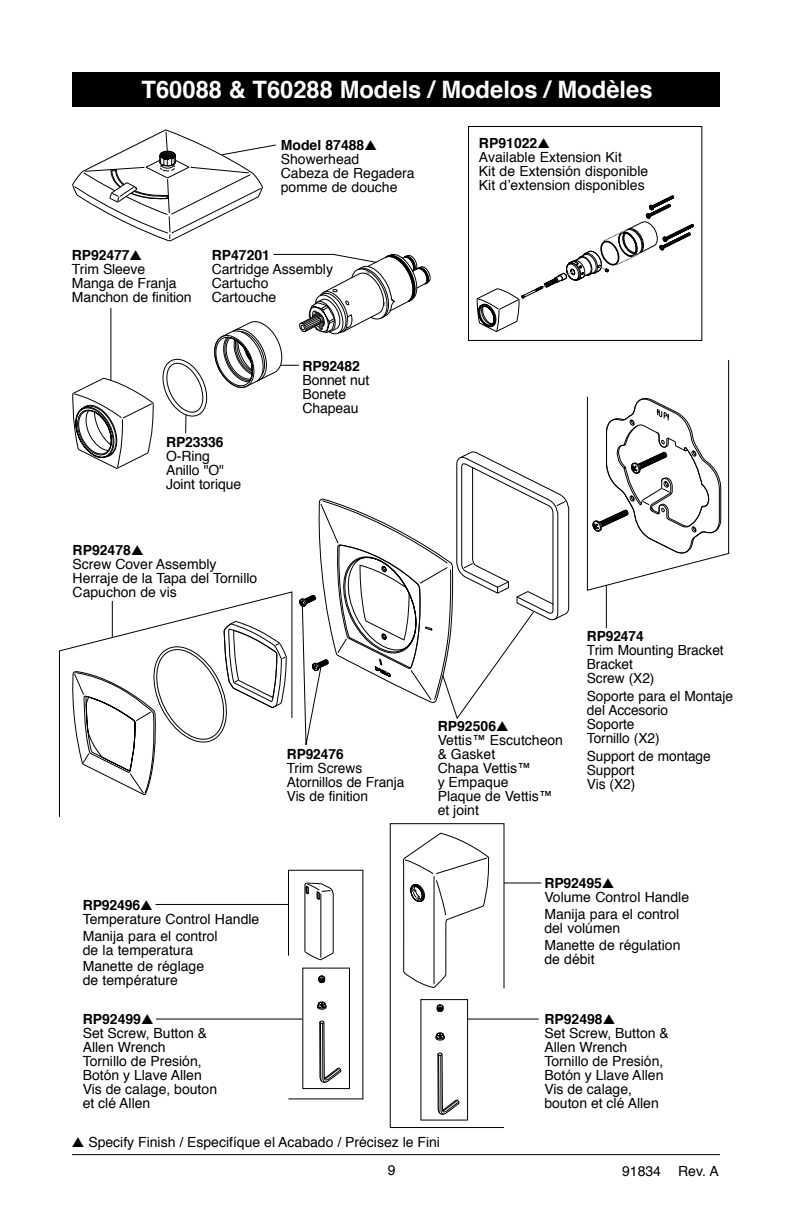
<style>
.page{position:relative;width:792px;height:1224px;background:#fff}
.page>*{position:absolute;margin:0;border:0;box-sizing:border-box;transform-origin:0 0}
.t1{font:700 24px "Helvetica";color:#fff}
.t2{font:14px/14px "Helvetica";color:#000}
.t3{font:700 14px "Helvetica";letter-spacing:-.005em;color:#000}
.s1{font-weight:700}
</style>
<div class="page">
<svg style="left:72px;top:377px;width:81px;height:92px"></svg>
<div style="left:72px;top:72px;width:648px;height:35px;background:#000"></div>
<svg style="left:477px;top:196px;width:217px;height:136px"></svg>
<div style="left:468px;top:126px;width:234px;height:215px;border:1px solid #000"></div>
<hr style="left:72px;top:1154px;width:648px;height:1px;background:#000">
<svg style="left:586px;top:360px;width:144px;height:232px"></svg>
<hr style="left:606px;top:585px;width:1px;height:43px;background:#000">
<hr style="left:110px;top:308px;width:1px;height:72px;background:#000">
<svg style="left:162px;top:253px;width:269px;height:180px"></svg>
<svg style="left:59px;top:591px;width:234px;height:226px"></svg>
<hr style="left:112px;top:601px;width:1px;height:36px;background:#000">
<svg style="left:73px;top:130px;width:203px;height:112px"></svg>
<svg style="left:299px;top:451px;width:271px;height:294px"></svg>
<hr style="left:504px;top:882px;width:37px;height:2px;background:#000">
<hr style="left:156px;top:1019px;width:146px;height:1px;background:#000">
<hr style="left:468px;top:1019px;width:71px;height:1px;background:#000">
<svg style="left:389px;top:823px;width:116px;height:305px"></svg>
<svg style="left:288px;top:869px;width:76px;height:231px"></svg>
<div style="left:420px;top:999px;width:48px;height:122px;border:1px solid #000"></div>
<div style="left:302px;top:968px;width:48px;height:121px;border:1px solid #000"></div>
<hr style="left:156px;top:904px;width:132px;height:1px;background:#000">
<h1 class="t1" style="left:142px;top:70px;width:513px">T60088 &amp; T60288 Models / Modelos / Modèles</h1>
<p class="t2" style="left:281px;top:138px;width:135px"><span class="s1">Model 87488</span>▲<br>Showerhead<br>Cabeza de Regadera pomme de douche</p>
<p class="t2" style="left:72px;top:249px;width:121px"><span class="s1">RP92477</span>▲<br>Trim Sleeve<br>Manga de Franja<br>Manchon de finition</p>
<p class="t3" style="left:212px;top:244px;width:60px">RP47201</p>
<p class="t2" style="left:212px;top:263px;width:123px">Cartridge Assembly<br>Cartucho<br>Cartouche</p>
<p class="t3" style="left:303px;top:354px;width:59px">RP92482</p>
<p class="t2" style="left:303px;top:373px;width:68px">Bonnet nut<br>Bonete<br>Chapeau</p>
<p class="t3" style="left:166px;top:431px;width:59px">RP23336</p>
<p class="t2" style="left:166px;top:449px;width:76px">O-Ring<br>Anillo "O"<br>Joint torique</p>
<p class="t2" style="left:73px;top:544px;width:186px"><span class="s1">RP92478</span>▲<br>Screw Cover Assembly<br>Herraje de la Tapa del Tornillo<br>Capuchon de vis</p>
<p class="t3" style="left:287px;top:743px;width:58px">RP92476</p>
<p class="t2" style="left:287px;top:761px;width:119px">Trim Screws<br>Atornillos de Franja<br>Vis de finition</p>
<p class="t2" style="left:479px;top:136px;width:171px"><span class="s1">RP91022</span>▲<br>Available Extension Kit<br>Kit de Extensión disponible<br>Kit d’extension disponibles</p>
<p class="t2" style="left:438px;top:720px;width:127px"><span class="s1">RP92506</span>▲<br>Vettis™ Escutcheon &amp; Gasket<br>Chapa Vettis™<br>y Empaque<br>Plaque de Vettis™ et joint</p>
<p class="t3" style="left:587px;top:624px;width:58px">RP92474</p>
<p class="t2" style="left:587px;top:643px;width:138px">Trim Mounting Bracket<br>Bracket<br>Screw (X2)</p>
<p class="t2" style="left:587px;top:689px;width:148px">Soporte para el Montaje del Accesorio<br>Soporte<br>Tornillo (X2)</p>
<p class="t2" style="left:587px;top:750px;width:125px">Support de montage<br>Support<br>Vis (X2)</p>
<p class="t2" style="left:83px;top:898px;width:178px"><span class="s1">RP92496</span>▲<br>Temperature Control Handle</p>
<p class="t2" style="left:83px;top:929px;width:137px">Manija para el control de la temperatura</p>
<p class="t2" style="left:83px;top:960px;width:123px">Manette de réglage de température</p>
<p class="t2" style="left:544px;top:877px;width:146px"><span class="s1">RP92495</span>▲<br>Volume Control Handle</p>
<p class="t2" style="left:544px;top:907px;width:137px">Manija para el control del volúmen</p>
<p class="t2" style="left:544px;top:938px;width:138px">Manette de régulation de débit</p>
<p class="t2" style="left:83px;top:1012px;width:136px"><span class="s1">RP92499</span>▲<br>Set Screw, Button &amp;<br>Allen Wrench<br>Tornillo de Presión,<br>Botón y Llave Allen<br>Vis de calage, bouton et clé Allen</p>
<p class="t2" style="left:544px;top:1012px;width:126px"><span class="s1">RP92498</span>▲<br>Set Screw, Button &amp;<br>Allen Wrench<br>Tornillo de Presión,<br>Botón y Llave Allen<br>Vis de calage, bouton et clé Allen</p>
<p class="t2" style="left:72px;top:1135px;width:370px">▲ Specify Finish / Especifíque el Acabado / Précisez le Fini</p>
<p class="t2" style="left:388px;top:1164px;width:9px">9</p>
<p class="t2" style="left:622px;top:1164px;width:98px">91834 Rev. A</p>
</div>
